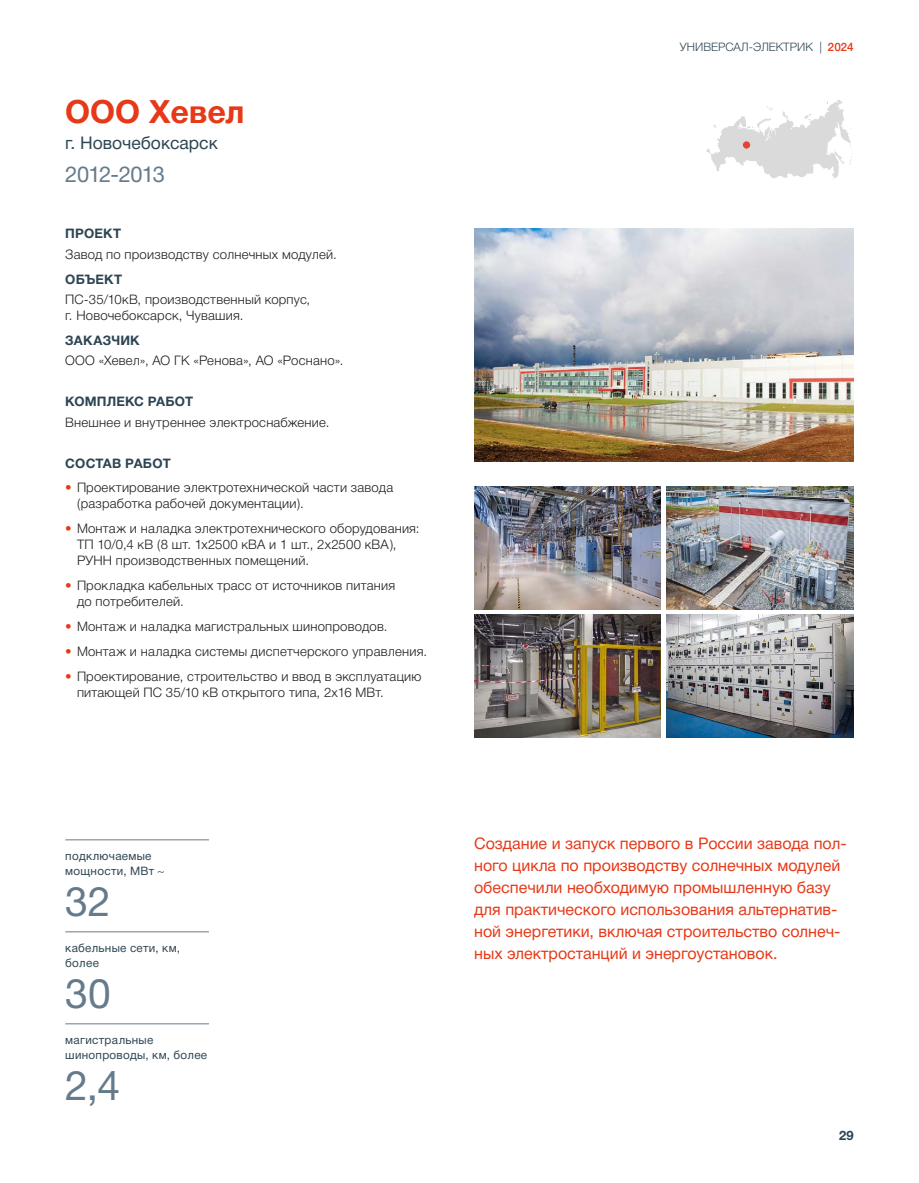
<style>
.page{position:relative;width:919px;height:1183px;background:#fff}
.page>*{position:absolute;margin:0;border:0;box-sizing:border-box;transform-origin:0 0}
.t1{font:40.8px "Helvetica Neue Cyr";color:#657b8b}
.t2{font:700 32.1px "Helvetica Neue Cyr";color:#e63918}
.t3{font:21.9px "Helvetica Neue Cyr";letter-spacing:-.035em;color:#657b8b}
.t4{font:17.55px "Helvetica Neue Cyr";color:#2d4553}
.t5{font:16.05px/21.9px "Helvetica Neue Cyr";color:#e63918}
.t6{font:300 13.2px/16px "Helvetica Neue Cyr";letter-spacing:.015em;color:#1d1d1b}
.t7{font:700 13.2px "Helvetica Neue Cyr";letter-spacing:.015em;color:#2d4553}
.t8{font:11.7px/14.5px "Helvetica Neue Cyr";letter-spacing:.025em;color:#2d4553}
.t9{font:300 11.7px "Helvetica Neue Cyr";color:#2d4553}
.s1{color:#e63918}
.s2{font-weight:500;color:#e63918}
</style>
<div class="page">
<svg style="left:706px;top:100px;width:146px;height:78px"></svg>
<svg style="left:742px;top:141px;width:8px;height:8px"></svg>
<img style="left:474px;top:614px;width:187px;height:123px">
<img style="left:474px;top:486px;width:187px;height:123px">
<img style="left:666px;top:614px;width:187px;height:123px">
<img style="left:666px;top:486px;width:187px;height:123px">
<img style="left:474px;top:229px;width:379px;height:232px">
<hr style="left:65px;top:839px;width:144px;height:1px;background:#657b8b">
<hr style="left:65px;top:931px;width:144px;height:1px;background:#657b8b">
<hr style="left:65px;top:1023px;width:144px;height:1px;background:#657b8b">
<h2 class="t2" style="left:65px;top:100px;width:180px">ООО Хевел</h2>
<h3 class="t4" style="left:65px;top:137px;width:154px">г. Новочебоксарск</h3>
<h3 class="t3" style="left:65px;top:166px;width:101px">2012-2013</h3>
<p class="t7" style="left:65px;top:229px;width:57px">ПРОЕКТ</p>
<p class="t6" style="left:65px;top:247px;width:273px">Завод по производству солнечных модулей.</p>
<p class="t7" style="left:65px;top:274px;width:58px">ОБЪЕКТ</p>
<p class="t6" style="left:65px;top:293px;width:246px">ПС-35/10кВ, производственный корпус, г. Новочебоксарск, Чувашия.</p>
<p class="t7" style="left:65px;top:335px;width:76px">ЗАКАЗЧИК</p>
<p class="t6" style="left:65px;top:354px;width:280px">ООО «Хевел», АО ГК «Ренова», АО «Роснано».</p>
<p class="t7" style="left:65px;top:397px;width:129px">КОМПЛЕКС РАБОТ</p>
<p class="t6" style="left:65px;top:415px;width:265px">Внешнее и внутреннее электроснабжение.</p>
<p class="t7" style="left:65px;top:458px;width:107px">СОСТАВ РАБОТ</p>
<p class="t6" style="left:77px;top:481px;width:318px;text-indent:-12px"><span class="s1">•</span> Проектирование электротехнической части завода ( разработка рабочей документации ).</p>
<p class="t6" style="left:77px;top:522px;width:344px;text-indent:-12px"><span class="s1">•</span> Монтаж и наладка электротехнического оборудования:<br>ТП 10/0,4 кВ ( 8 шт. 1х2500 кВА и 1 шт., 2х2500 кВА ),<br>РУНН производственных помещений.</p>
<p class="t6" style="left:77px;top:579px;width:319px;text-indent:-12px"><span class="s1">•</span> Прокладка кабельных трасс от источников питания до потребителей.</p>
<p class="t6" style="left:65px;top:620px;width:323px"><span class="s1">•</span> Монтаж и наладка магистральных шинопроводов.</p>
<p class="t6" style="left:65px;top:644px;width:363px"><span class="s1">•</span> Монтаж и наладка системы диспетчерского управления.</p>
<p class="t6" style="left:77px;top:669px;width:346px;text-indent:-12px"><span class="s1">•</span> Проектирование, строительство и ввод в эксплуатацию питающей ПС 35/10 кВ открытого типа, 2х16 МВт.</p>
<p class="t9" style="left:680px;top:43px;width:175px">УНИВЕРСАЛ-ЭЛЕКТРИК | <span class="s2">2024</span></p>
<p class="t8" style="left:65px;top:850px;width:101px">подключаемые мощности, МВт ~</p>
<h1 class="t1" style="left:65px;top:886px;width:47px">32</h1>
<p class="t8" style="left:65px;top:942px;width:116px">кабельные сети, км, более</p>
<h1 class="t1" style="left:65px;top:978px;width:47px">30</h1>
<p class="t8" style="left:65px;top:1034px;width:143px">магистральные шинопроводы, км, более</p>
<h1 class="t1" style="left:65px;top:1070px;width:56px">2,4</h1>
<p class="t5" style="left:474px;top:834px;width:374px">Создание и запуск первого в России завода пол&shy;ного цикла по производству солнечных модулей обеспечили необходимую промышленную базу для практического использования альтернатив&shy;ной энергетики, включая строительство солнеч&shy;ных электростанций и энергоустановок.</p>
<p class="t7" style="left:839px;top:1130px;width:16px">29</p>
</div>
